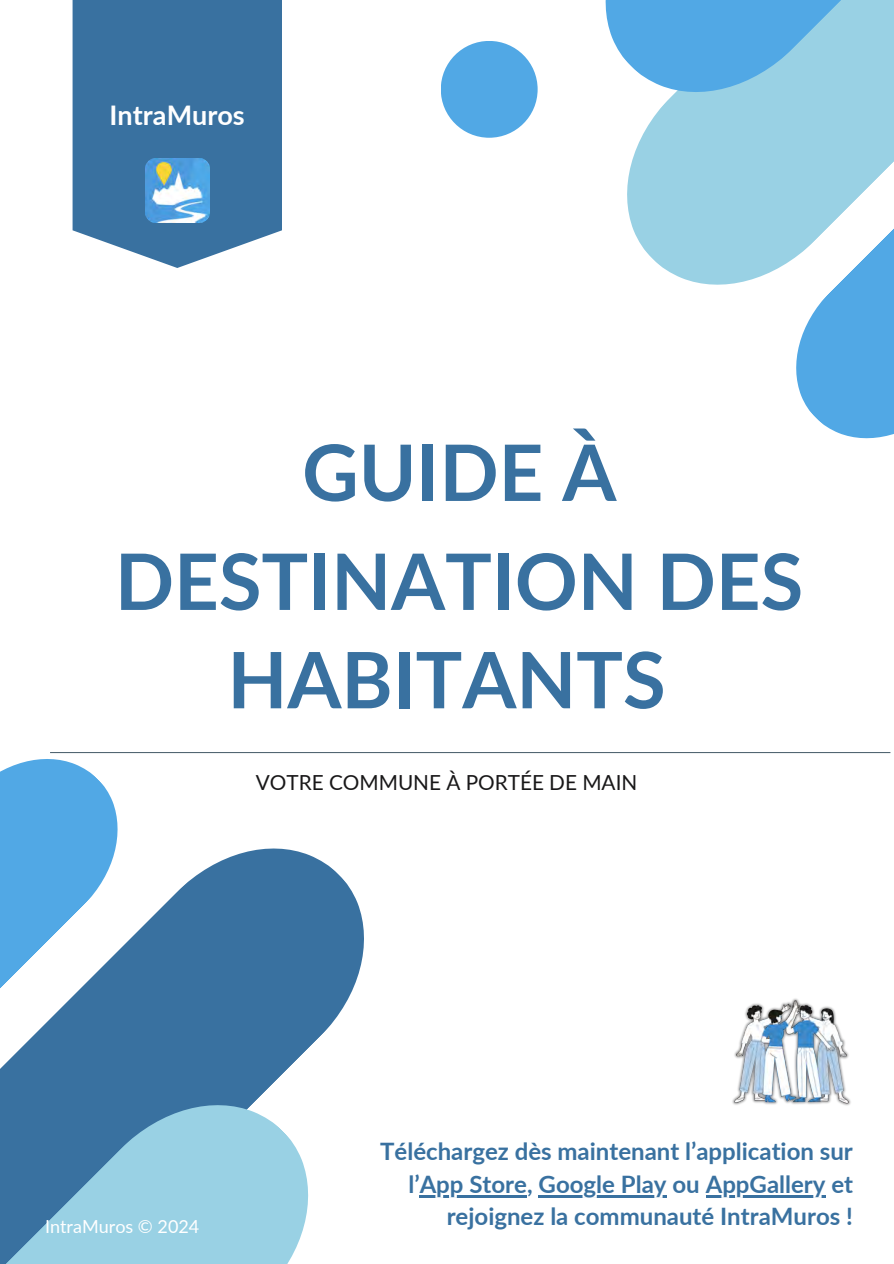
<style>
.page{position:relative;width:894px;height:1264px;background:#fff}
.page>*{position:absolute;margin:0;border:0;box-sizing:border-box;transform-origin:0 0}
.t1{font:700 77.85px/108.9px "Lato";color:#3971a0;text-align:center}
.t2{font:700 27px "Lato";color:#fff}
.t3{font:700 24px/32.7px "Lato";color:#3971a0;text-align:right}
.t4{font:20.7px "Lato";color:#181718}
.t5{font:18px "Lato";color:#fff}
</style>
<div class="page">
<svg style="left:0;top:753px;width:124px;height:86px;fill:#51a8e5"></svg>
<svg style="left:605px;top:0;width:288px;height:439px"></svg>
<div style="left:440px;top:41px;width:97px;height:97px;background:#51a8e5;border-radius:50%"></div>
<hr style="left:50px;top:752px;width:840px;height:1px;background:#435966">
<svg style="left:73px;top:0;width:209px;height:268px;fill:#3971a0"></svg>
<img style="left:145px;top:159px;width:64px;height:64px">
<hr style="left:419px;top:1194px;width:108px;height:3px;background:#3971a0">
<hr style="left:538px;top:1194px;width:128px;height:3px;background:#3971a0">
<hr style="left:705px;top:1194px;width:120px;height:3px;background:#3971a0">
<svg style="left:0;top:839px;width:364px;height:256px;fill:#3971a0"></svg>
<svg style="left:0;top:1095px;width:309px;height:168px;fill:#99d1e4"></svg>
<img style="left:732px;top:998px;width:119px;height:108px">
<h1 class="t2" style="left:110px;top:98px;width:137px">IntraMuros</h1>
<h2 class="t1" style="left:115px;top:416px;width:689px">GUIDE À<br>DESTINATION DES</h2>
<p class="t1" style="left:227px;top:623px;width:439px">HABITANTS</p>
<p class="t4" style="left:256px;top:769px;width:383px">VOTRE COMMUNE À PORTÉE DE MAIN</p>
<p class="t5" style="left:45px;top:1215px;width:156px">IntraMuros © 2024</p>
<p class="t3" style="left:380px;top:1134px;width:474px">Téléchargez dès maintenant l’application sur l’App Store, Google Play ou AppGallery et rejoignez la communauté IntraMuros !</p>
</div>
